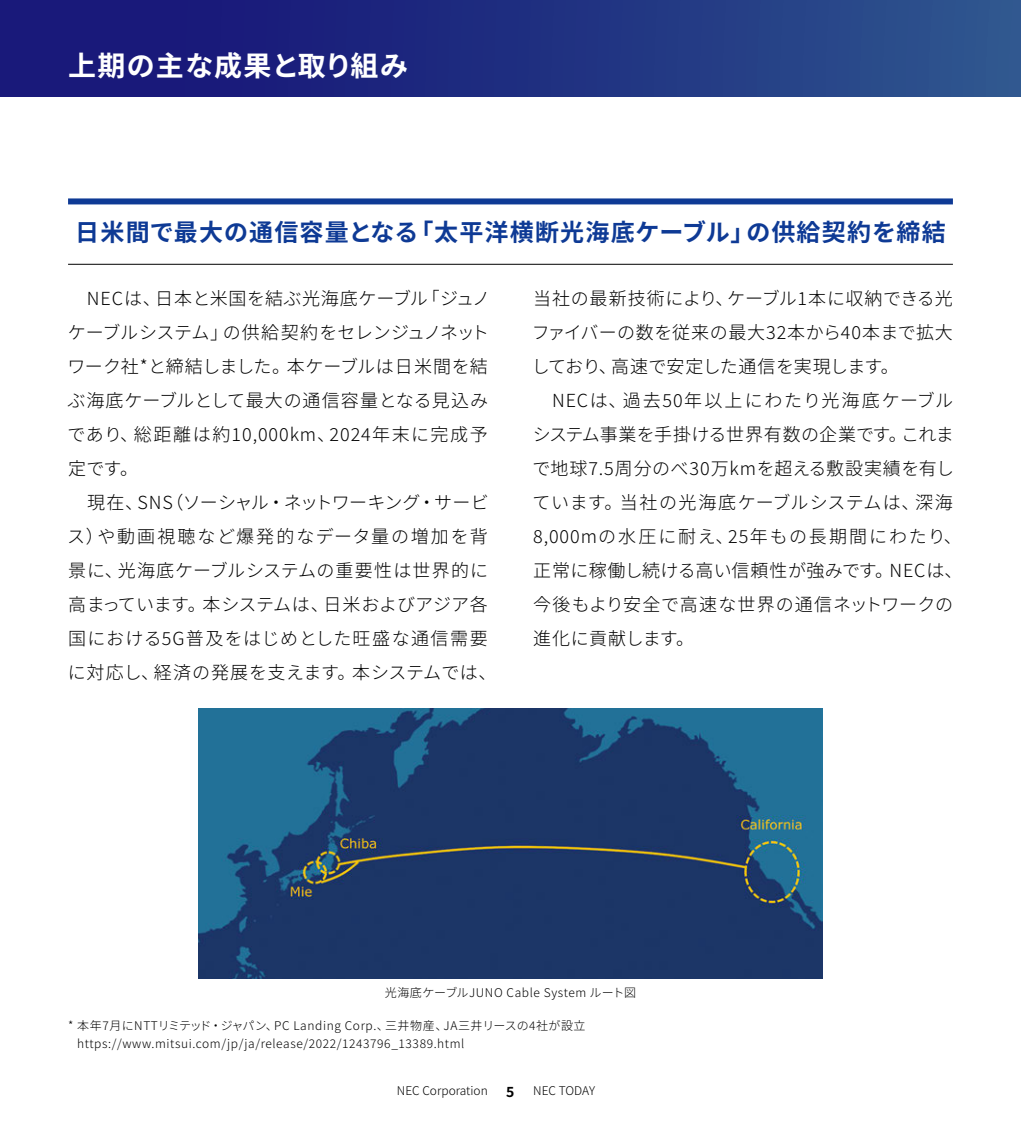
<style>
.page{position:relative;width:1021px;height:1134px;background:#fff}
.page>*{position:absolute;margin:0;border:0;box-sizing:border-box;transform-origin:0 0}
.JPN_Basic{font:700 28px "Noto Sans JP";letter-spacing:.035em;color:#fff}
._03-本文{font:700 24px "Noto Sans JP";letter-spacing:.05em;color:#0e3a95}
._03-本文-2{font:300 18px/34px "Noto Sans JP";letter-spacing:.04em;color:#000}
.t1{font:700 14px "Noto Sans JP";color:#000}
._04-キャプション{font:300 12px/18px "Noto Sans JP";letter-spacing:.05em;color:#000}
._04-キャプション-2{font:300 12px "Noto Sans JP";color:#000}
._04-キャプション-3{font:300 12px "Noto Sans JP";letter-spacing:-.005em;color:#000}
</style>
<div class="page">
<div style="left:0;top:0;width:1020px;height:96px;background:linear-gradient(to right,#150e76,#2d538d)"></div>
<div style="left:68px;top:198px;width:884px;height:6px;background:#0e3a95"></div>
<hr style="left:68px;top:264px;width:884px;height:1px;background:#000">
<img style="left:198px;top:709px;width:624px;height:269px">
<p class="JPN_Basic" style="left:68px;top:50px;width:341px">上期の主な成果と取り組み</p>
<p class="_03-本文" style="left:75px;top:219px;width:871px">日米間で最大の通信容量となる「太平洋横断光海底ケーブル」の供給契約を締結</p>
<p class="_03-本文-2" style="left:67px;top:282px;width:424px">　NECは、日本と米国を結ぶ光海底ケーブル「ジュノケーブルシステム」の供給契約をセレンジュノネットワーク社*と締結しました。本ケーブルは日米間を結ぶ海底ケーブルとして最大の通信容量となる見込みであり、総距離は約10,000km、2024年末に完成予定です。</p>
<p class="_03-本文-2" style="left:67px;top:486px;width:431px">　現在、SNS（ソーシャル・ネットワーキング・サービス）や動画視聴など爆発的なデータ量の増加を背景に、光海底ケーブルシステムの重要性は世界的に高まっています。本システムは、日米およびアジア各国における5G普及をはじめとした旺盛な通信需要に対応し、経済の発展を支えます。本システムでは、</p>
<p class="_03-本文-2" style="left:532px;top:282px;width:422px;text-align:justify">当社の最新技術により、ケーブル1本に収納できる光ファイバーの数を従来の最大32本から40本まで拡大しており、高速で安定した通信を実現します。</p>
<p class="_03-本文-2" style="left:532px;top:384px;width:432px">　NECは、過去50年以上にわたり光海底ケーブルシステム事業を手掛ける世界有数の企業です。これまで地球7.5周分のべ30万kmを超える敷設実績を有しています。当社の光海底ケーブルシステムは、深海<br>8,000mの水圧に耐え、25年もの長期間にわたり、正常に稼働し続ける高い信頼性が強みです。NECは、今後もより安全で高速な世界の通信ネットワークの進化に貢献します。</p>
<p class="_04-キャプション" style="left:385px;top:984px;width:253px">光海底ケーブルJUNO Cable System ルート図</p>
<p class="_04-キャプション" style="left:77px;top:1016px;width:510px;text-indent:-9px">* 本年7月にNTTリミテッド・ジャパン、PC Landing Corp.、三井物産、JA三井リースの4社が設立https://www.mitsui.com/jp/ja/release/2022/1243796_13389.html</p>
<p class="_04-キャプション-2" style="left:397px;top:1084px;width:92px">NEC Corporation</p>
<p class="t1" style="left:506px;top:1084px;width:10px">5</p>
<p class="_04-キャプション-3" style="left:533px;top:1084px;width:63px">NEC TODAY</p>
</div>
